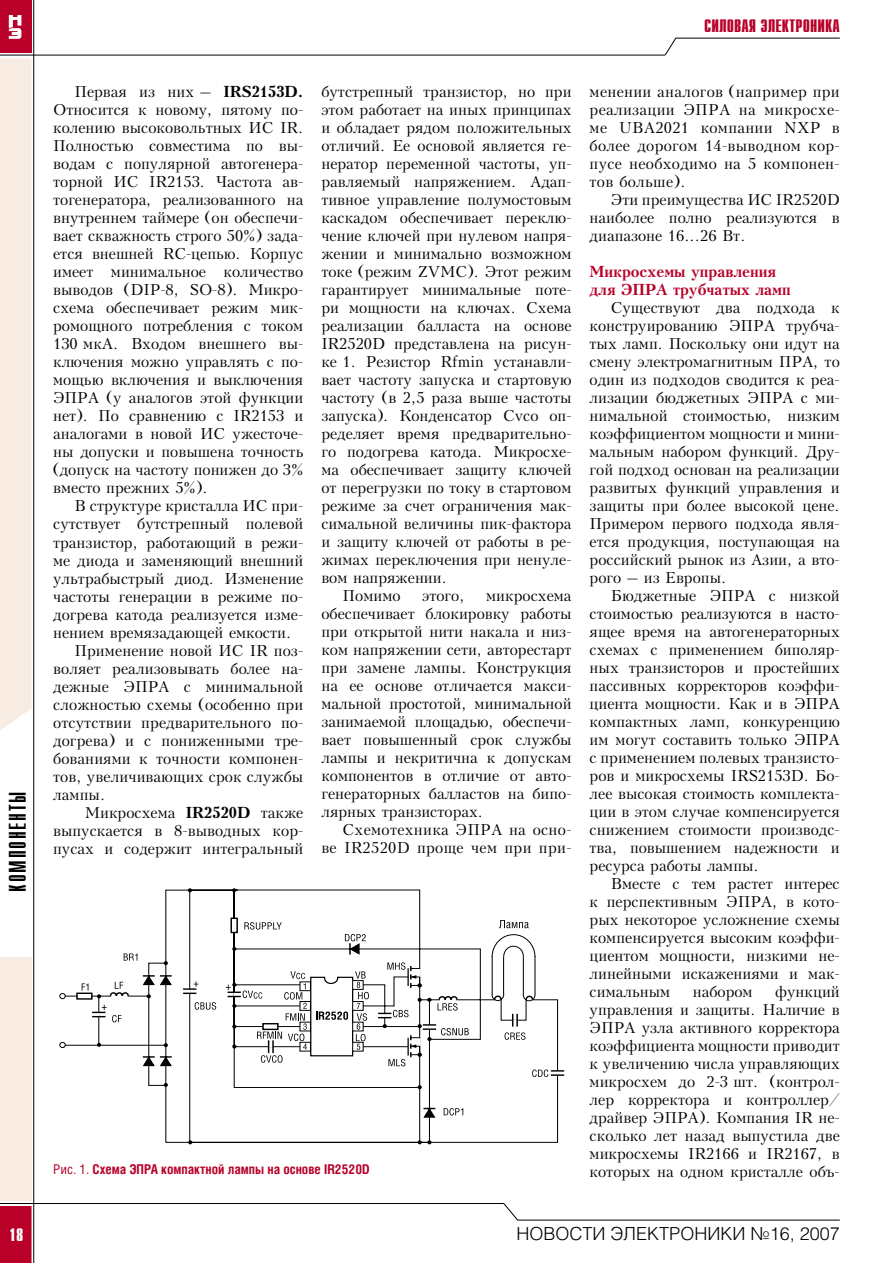
<style>
.page{position:relative;width:893px;height:1263px;background:#fff}
.page>*{position:absolute;margin:0;border:0;box-sizing:border-box;transform-origin:0 0}
.t1{font:24px "Compact C";letter-spacing:.075em;color:#000}
.t2{font:300 18px "Helios";color:#000}
.t3{font:700 18px "Compact C";color:#b80029}
.t4{font:700 18px "Compact C";color:#fff}
.Base_text{font:15px/18px "Kudryashev";color:#000;text-align:justify}
.Base_text-2{font:15px/18px "Kudryashev";letter-spacing:.02em;color:#000;text-align:right}
.Zag{font:700 15px/18px "Kudryashev";color:#b80029}
.Text_podpisL{font:700 13.5px "Helios Cond";color:#b80029}
.s1{font-weight:700}
.s2{font-weight:400}
</style>
<div class="page">
<div style="left:0;top:1206px;width:32px;height:57px;background:#b80029"></div>
<div style="left:0;top:58px;width:32px;height:672px;background:#f8ebe1"></div>
<hr style="left:0;top:55px;width:665px;height:1px;background:#000">
<div style="left:0;top:0;width:32px;height:53px;background:#b80029"></div>
<svg style="left:9px;top:15px;width:12px;height:24px"></svg>
<hr style="left:33px;top:0;width:1px;height:1263px;background:#000">
<div style="left:0;top:957px;width:32px;height:244px;background:#f8ebe1"></div>
<svg style="left:664px;top:37px;width:13px;height:19px"></svg>
<hr style="left:675px;top:38px;width:165px;height:1px;background:#000">
<hr style="left:517px;top:1220px;width:323px;height:1px;background:#000">
<svg style="left:503px;top:1203px;width:16px;height:18px"></svg>
<hr style="left:0;top:1203px;width:504px;height:1px;background:#000">
<svg style="left:148px;top:889px;width:410px;height:254px"></svg>
<svg style="left:124px;top:953px;width:13px;height:8px"></svg>
<svg style="left:444px;top:1108px;width:19px;height:7px"></svg>
<svg style="left:505px;top:1032px;width:20px;height:8px"></svg>
<svg style="left:195px;top:1002px;width:21px;height:8px"></svg>
<svg style="left:82px;top:983px;width:6px;height:7px"></svg>
<svg style="left:244px;top:922px;width:38px;height:7px"></svg>
<hr style="left:63px;top:996px;width:86px;height:1px;background:#000">
<hr style="left:98px;top:996px;width:1px;height:49px;background:#000">
<hr style="left:63px;top:1045px;width:103px;height:1px;background:#000">
<div style="left:59px;top:993px;width:7px;height:6px;border:1px solid #000;border-radius:50%"></div>
<div style="left:59px;top:1042px;width:7px;height:6px;border:1px solid #000;border-radius:50%"></div>
<svg style="left:164px;top:961px;width:4px;height:4px"></svg>
<svg style="left:164px;top:1083px;width:4px;height:4px"></svg>
<svg style="left:164px;top:1043px;width:4px;height:4px"></svg>
<svg style="left:147px;top:994px;width:4px;height:4px"></svg>
<svg style="left:418px;top:1085px;width:4px;height:4px"></svg>
<svg style="left:418px;top:1140px;width:14px;height:4px"></svg>
<svg style="left:188px;top:1140px;width:4px;height:4px"></svg>
<svg style="left:232px;top:947px;width:4px;height:4px"></svg>
<svg style="left:188px;top:888px;width:4px;height:4px"></svg>
<svg style="left:232px;top:888px;width:4px;height:4px"></svg>
<div style="left:231px;top:918px;width:6px;height:14px;background:#fff"></div>
<div style="left:230px;top:917px;width:8px;height:16px;border:1px solid #000"></div>
<div style="left:77px;top:993px;width:15px;height:6px;background:#fff"></div>
<div style="left:76px;top:992px;width:17px;height:8px;border:1px solid #000"></div>
<svg style="left:532px;top:1069px;width:32px;height:8px"></svg>
<svg style="left:378px;top:1010px;width:30px;height:8px"></svg>
<svg style="left:512px;top:1014px;width:6px;height:12px"></svg>
<svg style="left:418px;top:995px;width:40px;height:15px"></svg>
<svg style="left:109px;top:982px;width:21px;height:15px"></svg>
<svg style="left:183px;top:981px;width:15px;height:13px"></svg>
<svg style="left:226px;top:971px;width:143px;height:92px"></svg>
<svg style="left:92px;top:1005px;width:29px;height:17px"></svg>
<svg style="left:422px;top:1107px;width:15px;height:11px"></svg>
<svg style="left:345px;top:934px;width:21px;height:22px"></svg>
<svg style="left:142px;top:974px;width:31px;height:12px"></svg>
<svg style="left:142px;top:1055px;width:31px;height:12px"></svg>
<svg style="left:387px;top:962px;width:35px;height:26px"></svg>
<svg style="left:383px;top:1024px;width:86px;height:42px"></svg>
<svg style="left:491px;top:934px;width:45px;height:67px"></svg>
<svg style="left:499px;top:920px;width:30px;height:8px"></svg>
<p class="t1" style="left:6px;top:892px;width:102px;rotate:-90deg">КОМПОНЕНТЫ</p>
<p class="t3" style="left:704px;top:17px;width:137px">СИЛОВАЯ ЭЛЕКТРОНИКА</p>
<p class="Base_text" style="left:53px;top:83px;width:252px;text-indent:21px">Первая из них – <span class="s1">IRS2153D.<br></span>Относится к новому, пятому по&shy;колению высоковольтных ИС IR.<br>Полностью совместима по вы&shy;водам с популярной автогенера&shy;торной ИС IR2153. Частота ав&shy;тогенератора, реализованного на внутреннем таймере (он обеспечи&shy;вает скважность строго 50%) зада&shy;ется внешней RC-цепью. Корпус имеет минимальное количество выводов (DIP-8, SO-8). Микро&shy;схема обеспечивает режим мик&shy;ромощного потребления с током 130 мкА. Входом внешнего вы&shy;ключения можно управлять с по&shy;мощью включения и выключения ЭПРА (у аналогов этой функции нет). По сравнению с IR2153 и аналогами в новой ИС ужесточе&shy;ны допуски и повышена точность (допуск на частоту понижен до 3% вместо прежних 5%).</p>
<p class="Base_text" style="left:53px;top:497px;width:252px;text-indent:21px">В структуре кристалла ИС при&shy;сутствует бутстрепный полевой транзистор, работающий в режи&shy;ме диода и заменяющий внешний ультрабыстрый диод. Изменение частоты генерации в режиме по&shy;догрева катода реализуется изме&shy;нением времязадающей емкости.</p>
<p class="Base_text" style="left:53px;top:641px;width:252px;text-indent:21px">Применение новой ИС IR поз&shy;воляет реализовывать более на&shy;дежные ЭПРА с минимальной сложностью схемы (особенно при отсутствии предварительного по&shy;догрева) и с пониженными тре&shy;бованиями к точности компонен&shy;тов, увеличивающих срок службы лампы.</p>
<p class="Base_text" style="left:53px;top:803px;width:252px;text-indent:32px">Микросхема <span class="s1">IR2520D</span> также выпускается в 8-выводных кор&shy;пусах и содержит интегральный</p>
<p class="Base_text" style="left:321px;top:83px;width:252px">бутстрепный транзистор, но при этом работает на иных принципах и обладает рядом положительных отличий. Ее основой является ге&shy;нератор переменной частоты, уп&shy;равляемый напряжением. Адап&shy;тивное управление полумостовым каскадом обеспечивает переклю&shy;чение ключей при нулевом напря&shy;жении и минимально возможном токе (режим ZVMC). Этот режим гарантирует минимальные поте&shy;ри мощности на ключах. Схема реализации балласта на основе IR2520D представлена на рисун&shy;ке 1. Резистор Rfmin устанавли&shy;вает частоту запуска и стартовую частоту (в 2,5 раза выше частоты запуска). Конденсатор Cvco оп&shy;ределяет время предварительно&shy;го подогрева катода. Микросхе&shy;ма обеспечивает защиту ключей от перегрузки по току в стартовом режиме за счет ограничения мак&shy;симальной величины пик-фактора и защиту ключей от работы в ре&shy;жимах переключения при ненуле&shy;вом напряжении.</p>
<p class="Base_text" style="left:343px;top:587px;width:60px">Помимо</p>
<p class="Base_text" style="left:422px;top:587px;width:44px">этого,</p>
<p class="Base_text" style="left:321px;top:587px;width:252px;text-indent:165px">микросхема обеспечивает блокировку работы при открытой нити накала и низ&shy;ком напряжении сети, авторестарт при замене лампы. Конструкция на ее основе отличается макси&shy;мальной простотой, минимальной занимаемой площадью, обеспечи&shy;вает повышенный срок службы лампы и некритична к допускам компонентов в отличие от авто&shy;генераторных балластов на бипо&shy;лярных транзисторах.</p>
<p class="Base_text-2" style="left:321px;top:821px;width:252px">Схемотехника ЭПРА на осно-<br>ве IR2520D проще чем при при-</p>
<p class="Text_podpisL" style="left:53px;top:1161px;width:318px"><span class="s2">Рис. 1.</span> Схема ЭПРА компактной лампы на основе IR2520D</p>
<p class="Base_text" style="left:590px;top:83px;width:252px">менении аналогов (например при реализации ЭПРА на микросхе&shy;ме UBA2021 компании NXP в более дорогом 14-выводном кор&shy;пусе необходимо на 5 компонен&shy;тов больше).</p>
<p class="Base_text" style="left:590px;top:191px;width:252px;text-indent:21px">Эти преимущества ИС IR2520D наиболее полно реализуются в диапазоне 16...26 Вт.</p>
<p class="Zag" style="left:590px;top:262px;width:203px">Микросхемы управления для ЭПРА трубчатых ламп</p>
<p class="Base_text" style="left:590px;top:299px;width:252px;text-indent:21px">Существуют два подхода к конструированию ЭПРА трубча&shy;тых ламп. Поскольку они идут на смену электромагнитным ПРА, то один из подходов сводится к реа&shy;лизации бюджетных ЭПРА с ми&shy;нимальной стоимостью, низким коэффициентом мощности и мини&shy;мальным набором функций. Дру&shy;гой подход основан на реализации развитых функций управления и защиты при более высокой цене.<br>Примером первого подхода явля&shy;ется продукция, поступающая на российский рынок из Азии, а вто&shy;рого – из Европы.</p>
<p class="Base_text" style="left:590px;top:587px;width:252px;text-indent:21px">Бюджетные ЭПРА с низкой стоимостью реализуются в насто&shy;ящее время на автогенераторных схемах с применением биполяр&shy;ных транзисторов и простейших пассивных корректоров коэффи&shy;циента мощности. Как и в ЭПРА компактных ламп, конкуренцию им могут составить только ЭПРА с применением полевых транзисто&shy;ров и микросхемы IRS2153D. Бо&shy;лее высокая стоимость комплекта&shy;ции в этом случае компенсируется снижением стоимости производс&shy;тва, повышением надежности и ресурса работы лампы.</p>
<p class="Base_text" style="left:590px;top:875px;width:252px;text-indent:21px">Вместе с тем растет интерес к перспективным ЭПРА, в кото&shy;рых некоторое усложнение схемы компенсируется высоким коэффи&shy;циентом мощности, низкими не&shy;линейными искажениями и мак&shy;симальным</p>
<p class="Base_text" style="left:693px;top:983px;width:61px">набором</p>
<p class="Base_text" style="left:590px;top:983px;width:252px;text-indent:186px">функций управления и защиты. Наличие в ЭПРА узла активного корректора коэффициента мощности приводит к увеличению числа управляющих микросхем до 2-3 шт. (контрол&shy;лер корректора и контроллер/ драйвер ЭПРА). Компания IR не&shy;сколько лет назад выпустила две микросхемы IR2166 и IR2167, в которых на одном кристалле объ-</p>
<p class="t4" style="left:9px;top:1226px;width:16px">18</p>
<p class="t2" style="left:516px;top:1222px;width:325px">НОВОСТИ ЭЛЕКТРОНИКИ №16, 2007</p>
</div>
